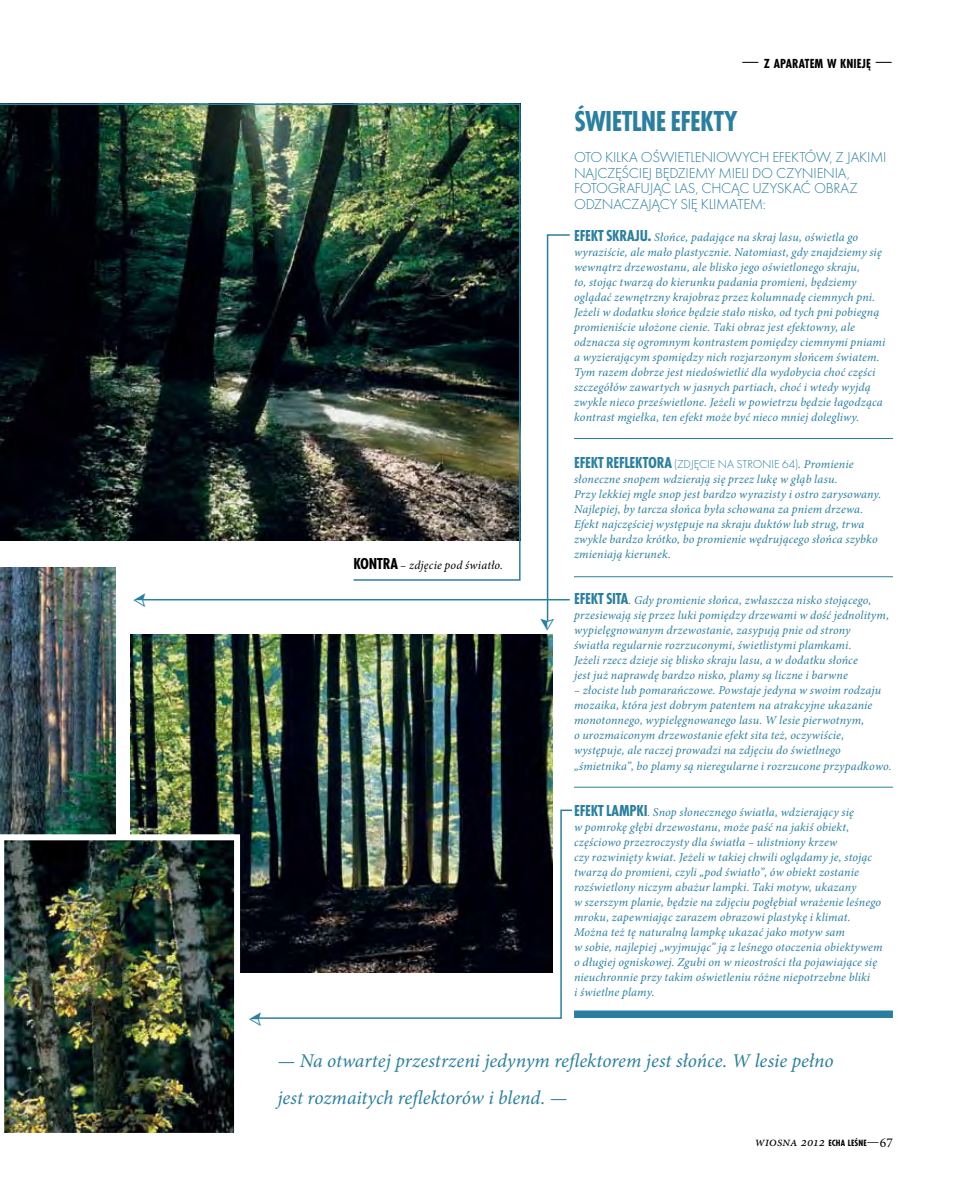
<style>
.page{position:relative;width:978px;height:1191px;background:#fff}
.page>*{position:absolute;margin:0;border:0;box-sizing:border-box;transform-origin:0 0}
.t1{font:700 30px "Futura Con";letter-spacing:-.025em;color:#2a7fa0}
.t2{font:23.55px "Minion Pro";color:#2a7fa0}
.t3{font:italic 19.5px/37.5px "Minion Pro";color:#2a7fa0}
.t4{font:700 16.5px "Futura Con";letter-spacing:-.015em;color:#2a7fa0}
.t5{font:300 15px/15.8px "Futura";letter-spacing:-.015em;color:#2a7fa0}
.t6{font:700 13.65px "Futura Con";letter-spacing:.005em;color:#000}
.t7{font:italic 13.5px "Minion Pro";letter-spacing:-.005em;color:#000}
.t8{font:italic 12px/15px "Minion Pro";letter-spacing:.015em;color:#2a7fa0}
.t9{font:300 12px "Futura";letter-spacing:-.005em;color:#2a7fa0}
.t10{font:italic 12px "Minion Pro";letter-spacing:.015em;color:#000}
.s1{font-family:"Futura Con";font-weight:700;font-style:normal;font-size:16.5px}
.s2{font-family:"Minion Pro";font-weight:400;font-size:19.5px}
.s3{font-family:"Minion Pro";font-weight:400;font-style:italic}
.s4{font-family:"Futura Con";font-weight:700;font-style:normal;font-size:9.45px}
.s5{font-style:normal}
</style>
<div class="page">
<img style="left:0;top:103px;width:521px;height:478px">
<hr style="left:574px;top:438px;width:319px;height:1px;background:#2a7fa0">
<hr style="left:574px;top:576px;width:319px;height:1px;background:#2a7fa0">
<hr style="left:574px;top:787px;width:319px;height:1px;background:#2a7fa0">
<div style="left:574px;top:1010px;width:319px;height:8px;background:#2a7fa0"></div>
<img style="left:0;top:567px;width:116px;height:267px">
<img style="left:131px;top:635px;width:422px;height:337px">
<svg style="left:546px;top:234px;width:24px;height:388px"></svg>
<hr style="left:143px;top:599px;width:427px;height:1px;background:#2a7fa0">
<img style="left:0;top:834px;width:240px;height:299px">
<img style="left:257px;top:809px;width:315px;height:210px">
<h2 class="t2" style="left:146px;top:617px;width:15px;rotate:-180deg">➢</h2>
<h2 class="t2" style="left:262px;top:1036px;width:15px;rotate:-180deg">➢</h2>
<p class="t10" style="left:353px;top:557px;width:151px"><span class="s1">KONTRA</span> – zdjęcie pod światło.</p>
<h2 class="t2" style="left:564px;top:618px;width:15px;rotate:90deg">➢</h2>
<p class="t6" style="left:741px;top:55px;width:153px"><span class="s2">—</span> Z APARATEM W KNIEJĘ <span class="s2">—</span></p>
<h1 class="t1" style="left:574px;top:103px;width:165px">ŚWIETLNE EFEKT Y</h1>
<p class="t5" style="left:574px;top:149px;width:149px">OTO KILKA OŚWIETLENIOW</p>
<p class="t5" style="left:574px;top:149px;width:314px;text-indent:169px">YC H EFEKTÓW, Z JAKIMI<br>NAJCZĘŚC IEJ BĘDZIEMY MIELI DO CZYNIENIA,<br>FOTOGR</p>
<p class="t5" style="left:574px;top:181px;width:285px;text-indent:52px">AFUJĄC LAS, C HCĄC UZYSKAĆ O BRAZ<br>O DZNACZAJĄCY SIĘ KLIMATEM:</p>
<p class="t8" style="left:574px;top:230px;width:313px"><span class="s1">EFEKT SKRA JU.</span> Słońce, padające na skraj lasu, oświetla go wyraziście, ale mało plastycznie. Natomiast, gdy znajdziemy się wewnątrz drzewostanu, ale blisko jego oświetlonego skraju,<br>to, stojąc twarzą do kierunku padania promieni, będziemy oglądać zewnętrzny krajobraz przez kolumnadę ciemnych pni.<br>Jeżeli w dodatku słońce będzie stało nisko, od tych pni pobiegną promieniście ułożone cienie. Taki obraz jest efektowny, ale odznacza się ogromnym kontrastem pomiędzy ciemnymi pniami a wyzierającym spomiędzy nich rozjarzonym słońcem światem.<br>Tym razem dobrze jest niedoświetlić dla wydobycia choć części szczegółów zawartych w jasnych partiach, choć i wtedy wyjdą zwykle nieco prześwietlone. Jeżeli w powietrzu będzie łagodząca kontrast mgiełka, ten efekt może być nieco mniej dolegliwy.</p>
<h3 class="t4" style="left:574px;top:453px;width:59px">EFEKT REFLEKTORA</h3>
<p class="t9" style="left:674px;top:457px;width:181px">(ZDJĘC IE NA STRO NIE 64)<span class="s3">. Promienie</span></p>
<p class="t8" style="left:574px;top:471px;width:309px">słoneczne snopem wdzierają się przez lukę w głąb lasu.<br>Przy lekkiej mgle snop jest bardzo wyrazisty i ostro zarysowany.<br>Najlepiej, by tarcza słońca była schowana za pniem drzewa.<br>Efekt najczęściej występuje na skraju duktów lub strug, trwa zwykle bardzo krótko, bo promienie wędrującego słońca szybko zmieniają kierunek.</p>
<p class="t8" style="left:574px;top:593px;width:317px"><span class="s1">EFEKT SITA</span> . Gdy promienie słońca, zwłaszcza nisko stojącego, przesiewają się przez luki pomiędzy drzewami w dość jednolitym, wypielęgnowanym drzewostanie, zasypują pnie od strony<br>światła regularnie rozrzuconymi, świetlistymi plamkami.<br>Jeżeli rzecz dzieje się blisko skraju lasu, a w dodatku słońce<br>jest już naprawdę bardzo nisko, plamy są liczne i barwne</p>
<p class="t8" style="left:574px;top:683px;width:319px">– złociste lub pomarańczowe. Powstaje jedyna w swoim rodzaju mozaika, która jest dobrym patentem na atrakcyjne ukazanie monotonnego, wypielęgnowanego lasu. W lesie pierwotnym,<br>o urozmaiconym drzewostanie efekt sita też, oczywiście, występuje, ale raczej prowadzi na zdjęciu do świetlnego „śmietnika”, bo plamy są nieregularne i rozrzucone przypadkowo.</p>
<h3 class="t4" style="left:574px;top:801px;width:41px">EFEKT LAMPKI</h3>
<p class="t8" style="left:574px;top:804px;width:310px;text-indent:73px">. Snop słonecznego światła, wdzierający się<br>w pomrokę głębi drzewostanu, może paść na jakiś obiekt, częściowo przezroczysty dla światła – ulistniony krzew<br>czy rozwinięty kwiat. Jeżeli w takiej chwili oglądamy je, stojąc twarzą do promieni, czyli „pod światło”, ów obiekt zostanie rozświetlony niczym abażur lampki. Taki motyw, ukazany<br>w szerszym planie, będzie na zdjęciu pogłębiał wrażenie leśnego mroku, zapewniając zarazem obrazowi plastykę i klimat.<br>Można też tę naturalną lampkę ukazać jako motyw sam<br>w sobie, najlepiej „wyjmując” ją z leśnego otoczenia obiektywem o długiej ogniskowej. Zgubi on w nieostrości tła pojawiające się nieuchronnie przy takim oświetleniu różne niepotrzebne bliki<br>i świetlne plamy.</p>
<h3 class="t3" style="left:278px;top:1041px;width:558px">— Na otwartej przestrzeni jedynym reflektorem jest słońce. W lesie pełno jest rozmaitych reflektorów i blend. —</h3>
<p class="t7" style="left:755px;top:1132px;width:140px">wiosna 2012 <span class="s4">ECHA LEŚNE</span><span class="s5">—67</span></p>
</div>
